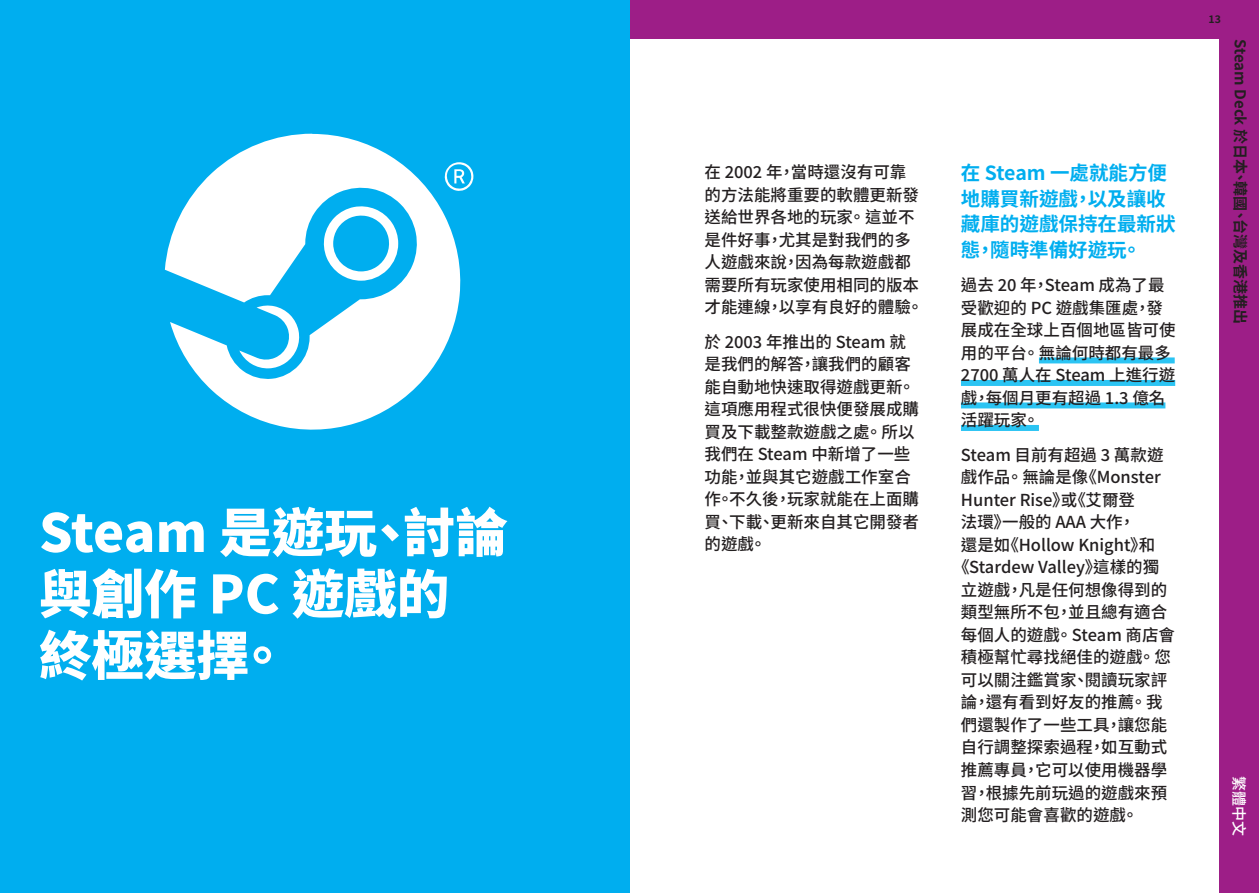
<style>
.page{position:relative;width:1259px;height:893px;background:#fff}
.page>*{position:absolute;margin:0;border:0;box-sizing:border-box;transform-origin:0 0}
.bigWords_white{font:900 52.5px/61.5px "Noto Sans TC";color:#fff}
.callout_Steam{font:700 19.5px/25.5px "Noto Sans TC";color:#00aeef}
.body{font:500 16.5px/22.5px "Noto Sans TC";color:#231f20}
.t1{font:700 15px "Noto Sans TC";color:#231f20}
.t2{font:500 15px "Noto Sans TC";color:#fff}
.t3{font:700 10.5px "Noto Sans TC";color:#231f20}
</style>
<div class="page">
<div style="left:1219px;top:0;width:40px;height:893px;background:#9d1e87"></div>
<div style="left:629px;top:0;width:630px;height:39px;background:#9d1e87"></div>
<div style="left:0;top:0;width:629px;height:893px;background:#00aeef"></div>
<svg style="left:165px;top:134px;width:308px;height:296px;fill:#fff"></svg>
<div style="left:1039px;top:357px;width:135px;height:6px;background:#2bc4f3"></div>
<div style="left:961px;top:380px;width:214px;height:6px;background:#2bc4f3"></div>
<div style="left:961px;top:402px;width:204px;height:6px;background:#2bc4f3"></div>
<div style="left:961px;top:425px;width:78px;height:6px;background:#2bc4f3"></div>
<p class="bigWords_white" style="left:39px;top:503px;width:470px">Steam 是遊玩、討論與創作 PC 遊戲的終極選擇。</p>
<p class="body" style="left:704px;top:161px;width:220px">在 2002 年，當時還沒有可靠的方法能將重要的軟體更新發送給世界各地的玩家。 這並不是件好事，尤其是對我們的多人遊戲來說，因為每款遊戲都需要所有玩家使用相同的版本才能連線，以享有良好的體驗。</p>
<p class="body" style="left:704px;top:331px;width:216px">於 2003 年推出的 Steam 就是我們的解答，讓我們的顧客能自動地快速取得遊戲更新。這項應用程式很快便發展成購買及下載整款遊戲之處。 所以我們在 Steam 中新增了一些功能，並與其它遊戲工作室合作。不久後，玩家就能在上面購買、下載、更新來自其它開發者的遊戲。</p>
<p class="callout_Steam" style="left:961px;top:161px;width:216px">在 Steam 一處就能方便地購買新遊戲，以及讓收藏庫的遊戲保持在最新狀態，隨時準備好遊玩。</p>
<p class="body" style="left:961px;top:274px;width:216px">過去 20 年，Steam 成為了最受歡迎的 PC 遊戲集匯處，發展成在全球上百個地區皆可使用的平台。 無論何時都有最多<br>2700 萬人在 Steam 上進行遊戲，每個月更有超過 1.3 億名活躍玩家。</p>
<p class="body" style="left:961px;top:444px;width:204px">Steam 目前有超過 3 萬款遊</p>
<p class="body" style="left:961px;top:466px;width:201px">戲作品。 無論是像《Monster</p>
<p class="body" style="left:961px;top:489px;width:176px">Hunter Rise》或《艾爾登</p>
<p class="body" style="left:961px;top:511px;width:176px">法環》一般的 AAA 大作，</p>
<p class="body" style="left:961px;top:534px;width:196px">還是如《Hollow Knight》和</p>
<p class="body" style="left:953px;top:556px;width:208px">《Stardew Valley》這樣的獨</p>
<p class="body" style="left:961px;top:579px;width:208px">立遊戲，凡是任何想像得到的</p>
<p class="body" style="left:961px;top:601px;width:208px">類型無所不包，並且總有適合</p>
<p class="body" style="left:961px;top:624px;width:216px">每個人的遊戲。 Steam 商店會</p>
<p class="body" style="left:961px;top:646px;width:211px">積極幫忙尋找絕佳的遊戲。 您</p>
<p class="body" style="left:961px;top:669px;width:208px">可以關注鑑賞家、閱讀玩家評</p>
<p class="body" style="left:961px;top:691px;width:203px">論，還有看到好友的推薦。 我</p>
<p class="body" style="left:961px;top:714px;width:208px">們還製作了一些工具，讓您能</p>
<p class="body" style="left:961px;top:736px;width:208px">自行調整探索過程，如互動式</p>
<p class="body" style="left:961px;top:759px;width:208px">推薦專員，它可以使用機器學</p>
<p class="body" style="left:961px;top:781px;width:208px">習，根據先前玩過的遊戲來預</p>
<p class="body" style="left:961px;top:804px;width:179px">測您可能會喜歡的遊戲。</p>
<p class="t3" style="left:1208px;top:13px;width:14px">13</p>
<p class="t1" style="left:1248px;top:39px;width:286px;rotate:90deg">Steam Deck 於日本、韓國、台灣及香港推出</p>
<p class="t2" style="left:1247px;top:776px;width:61px;rotate:90deg">繁體中文</p>
</div>
